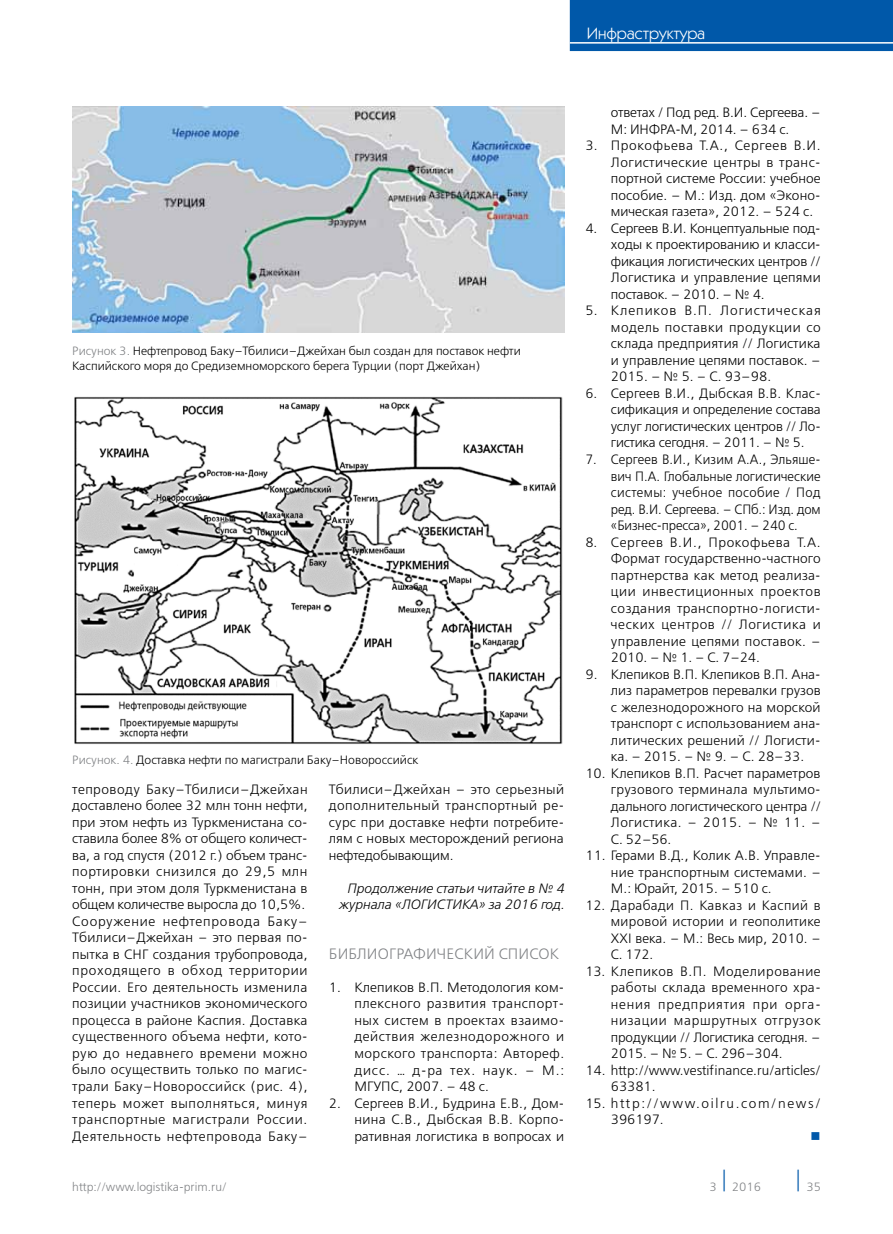
<style>
.page{position:relative;width:893px;height:1234px;background:#fff}
.page>*{position:absolute;margin:0;border:0;box-sizing:border-box;transform-origin:0 0}
.t1{font:16.5px "Kabel C";letter-spacing:.01em;color:#fff}
.t2{font:300 15px "Free Set";letter-spacing:.01em;color:#808285}
.t3{font:300 13.5px/16.5px "Free Set";letter-spacing:.01em;color:#000;text-align:justify}
.t4{font:300 13.5px/16.5px "Free Set";letter-spacing:.01em;color:#000;text-align:justify;scale:.95 1}
.t5{font:italic 300 13.5px/16.5px "Free Set";color:#000;text-align:right}
.t6{font:300 13.5px/16.5px "Free Set";letter-spacing:-.01em;color:#000}
.t7{font:300 13.5px/16.5px "Free Set";letter-spacing:.12em;color:#000}
.t8{font:13.5px "Wingdings";color:#0058a9}
.t9{font:300 12px/15px "Free Set";color:#000}
.t10{font:300 12px "Free Set";color:#808285}
.s1{color:#808285}
</style>
<div class="page">
<div style="left:570px;top:0;width:323px;height:51px;background:#0058a9"></div>
<hr style="left:570px;top:42px;width:323px;height:2px;background:#fff">
<img style="left:72px;top:106px;width:492px;height:226px">
<img style="left:74px;top:396px;width:488px;height:348px">
<p class="t1" style="left:587px;top:24px;width:120px">Инфраструктура</p>
<p class="t9" style="left:72px;top:343px;width:450px"><span class="s1">Рисунок 3.</span> Нефтепровод Баку–Тбилиси–Джейхан был создан для поставок нефти<br>Каспийского моря до Средиземноморского берега Турции (порт Джейхан)</p>
<p class="t9" style="left:72px;top:752px;width:348px"><span class="s1">Рисунок. 4.</span> Доставка нефти по магистрали Баку–Новороссийск</p>
<p class="t3" style="left:72px;top:780px;width:237px;text-align:left">тепроводу Баку–Тбилиси–Джейхан доставлено более 32 млн тонн нефти, при этом нефть из Туркменистана со&shy;ставила более 8% от общего количест&shy;ва, а год спустя (2012 г.) объем транс&shy;портировки снизился до 29,5 млн тонн, при этом доля Туркменистана в общем количестве выросла до 10,5%.<br>Сооружение нефтепровода Баку– Тбилиси–Джейхан – это первая по&shy;пытка в СНГ создания трубопровода, проходящего в обход территории России. Его деятельность изменила позиции участников экономического процесса в районе Каспия. Доставка существенного объема нефти, кото&shy;рую до недавнего времени можно было осуществить только по магис&shy;трали Баку–Новороссийск (рис. 4), теперь может выполняться, минуя транспортные магистрали России.<br>Деятельность нефтепровода Баку–</p>
<p class="t3" style="left:329px;top:780px;width:237px">Тбилиси–Джейхан – это серьезный дополнительный транспортный ре&shy;сурс при доставке нефти потребите&shy;лям с новых месторождений региона нефтедобывающим.</p>
<p class="t5" style="left:338px;top:879px;width:227px">Продолжение статьи читайте в № 4 журнала «ЛОГИСТИКА» за 2016 год.</p>
<p class="t2" style="left:329px;top:944px;width:232px">БИБЛИОГРАФИЧЕСКИЙ СПИСОК</p>
<p class="t3" style="left:354px;top:978px;width:211px;text-indent:-26px">1. Клепиков В.П. Методология ком&shy;плексного развития транспорт&shy;ных систем в проектах взаимо&shy;действия железнодорожного и морского транспорта: Автореф. дисс. … д-ра тех. наук. – М.:<br>МГУПС, 2007. – 48 с.</p>
<p class="t3" style="left:354px;top:1094px;width:211px;text-indent:-26px">2. Сергеев В.И., Будрина Е.В., Дом&shy;нина С.В., Дыбская В.В. Корпо&shy;ративная логистика в вопросах и</p>
<p class="t10" style="left:72px;top:1179px;width:156px">http://www.logistika-prim.ru/</p>
<p class="t6" style="left:611px;top:104px;width:211px">ответах / Под ред. В.И. Сергеева. –<br>М: ИНФРА-М, 2014. – 634 с.</p>
<p class="t3" style="left:611px;top:137px;width:211px;text-indent:-26px">3. Прокофьева Т.А., Сергеев В.И.<br>Логистические центры в транс&shy;портной системе России: учебное пособие. – М.: Изд. дом «Эконо&shy;мическая газета», 2012. – 524 с.</p>
<p class="t3" style="left:611px;top:220px;width:211px;text-indent:-26px">4. Сергеев В.И. Концептуальные под&shy;ходы к проектированию и класси&shy;фикация логистических центров // Логистика и управление цепями поставок. – 2010. – № 4.</p>
<p class="t3" style="left:611px;top:302px;width:211px;text-indent:-26px">5. Клепиков В.П. Логистическая модель поставки продукции со склада предприятия // Логистика и управление цепями поставок. – 2015. – № 5. – С. 93–98.</p>
<p class="t3" style="left:611px;top:385px;width:211px;text-indent:-26px">6. Сергеев В.И., Дыбская В.В. Клас&shy;сификация и определение состава услуг логистических центров // Ло&shy;гистика сегодня. – 2011. – № 5.</p>
<p class="t4" style="left:611px;top:451px;width:222px;text-indent:-26px">7. Сергеев В.И., Кизим А.А., Эльяше&shy;вич П.А. Глобальные логистические системы: учебное пособие / Под ред. В.И. Сергеева. – СПб.: Изд. дом «Бизнес-пресса», 2001. – 240 с.</p>
<p class="t3" style="left:611px;top:533px;width:211px;text-indent:-26px">8. Сергеев В.И., Прокофьева Т.А.<br>Формат государственно-частного партнерства как метод реализа&shy;ции инвестиционных проектов создания транспортно-логисти&shy;ческих центров // Логистика и управление цепями поставок. – 2010. – № 1. – C. 7–24.</p>
<p class="t3" style="left:611px;top:665px;width:211px;text-indent:-26px">9. Клепиков В.П. Клепиков В.П. Ана&shy;лиз параметров перевалки грузов с железнодорожного на морской транспорт с использованием ана&shy;литических решений // Логисти&shy;ка. – 2015. – № 9. – С. 28–33.</p>
<p class="t3" style="left:611px;top:764px;width:211px;text-indent:-26px">10. Клепиков В.П. Расчет параметров грузового терминала мультимо&shy;дального логистического центра // Логистика. – 2015. – № 11. – С. 52–56.</p>
<p class="t3" style="left:611px;top:847px;width:211px;text-indent:-26px">11. Герами В.Д., Колик А.В. Управле&shy;ние транспортным системами. – М.: Юрайт, 2015. – 510 с.</p>
<p class="t3" style="left:611px;top:896px;width:211px;text-indent:-26px">12. Дарабади П. Кавказ и Каспий в мировой истории и геополитике XXI века. – М.: Весь мир, 2010. – С. 172.</p>
<p class="t3" style="left:611px;top:962px;width:211px;text-indent:-26px">13. Клепиков В.П. Моделирование работы склада временного хра&shy;нения предприятия при орга&shy;низации маршрутных отгрузок продукции // Логистика сегодня. – 2015. – № 5. – С. 296–304.</p>
<p class="t3" style="left:611px;top:1061px;width:211px;text-indent:-26px">14. http://www.vestifinance.ru/articles/<br>63381.</p>
<p class="t7" style="left:611px;top:1094px;width:211px;text-indent:-26px">15. http://www.oilru.com/news/<br>396197.</p>
<p class="t8" style="left:811px;top:1128px;width:12px">■</p>
<p class="t10" style="left:709px;top:1179px;width:53px">3 <sup>│</sup> 2016</p>
<p class="t10" style="left:794px;top:1179px;width:29px"><sup>│</sup> 35</p>
</div>
